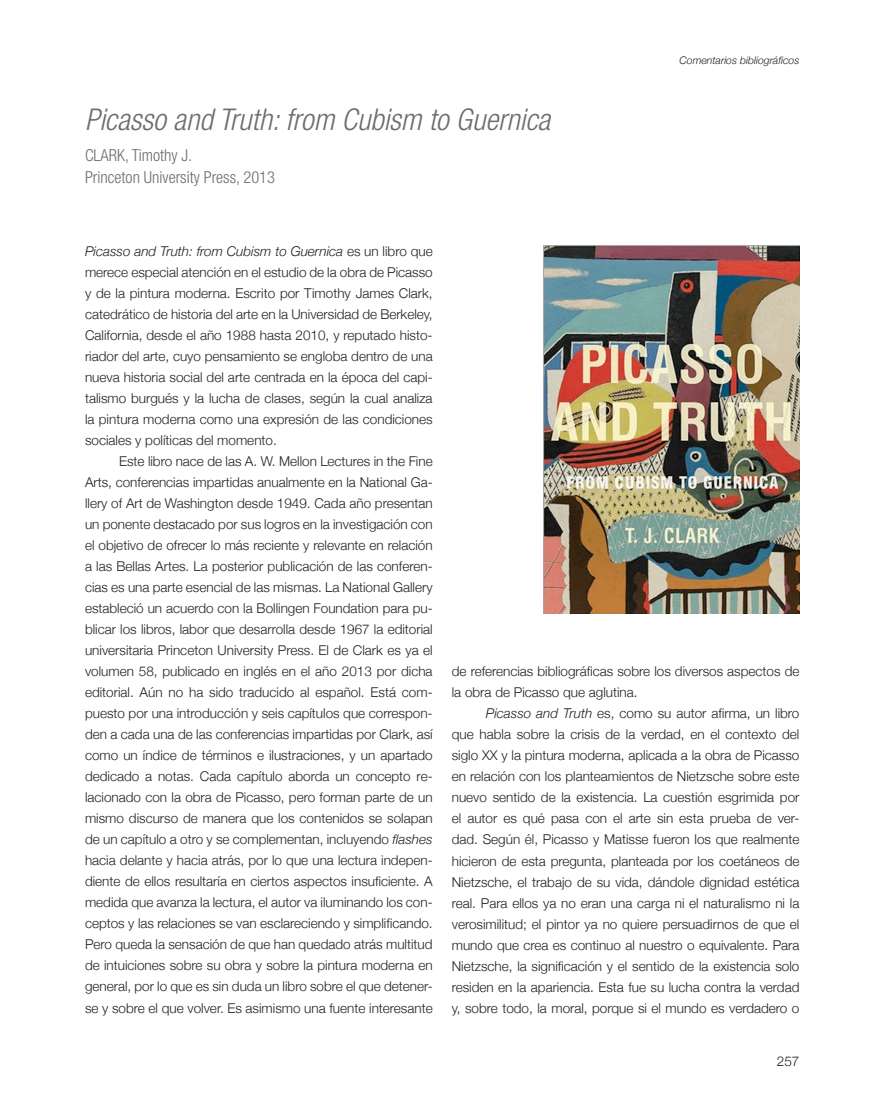
<style>
.page{position:relative;width:893px;height:1106px;background:#fff}
.page>*{position:absolute;margin:0;border:0;box-sizing:border-box;transform-origin:0 0}
.t1{font:italic 300 condensed 30px "Helvetica Neue";color:#6c6d70}
.t2{font:300 condensed 16.5px/22.5px "Helvetica Neue";color:#6c6d70}
.t3{font:300 13.5px/21px "Helvetica Neue";color:#231f20;text-align:justify}
.t4{font:italic 300 10.5px "Helvetica Neue";color:#231f20}
.s1{font-style:italic}
</style>
<div class="page">
<img style="left:543px;top:245px;width:256px;height:368px">
<h1 class="t1" style="left:85px;top:102px;width:467px">Picasso and Truth: from Cubism to Guernica</h1>
<p class="t2" style="left:85px;top:144px;width:192px">Clark, Timothy J.<br>Princeton University Press, 2013</p>
<p class="t4" style="left:679px;top:52px;width:121px">Comentarios bibliográficos</p>
<p class="t3" style="left:85px;top:240px;width:349px"><span class="s1">Picasso and Truth: from Cubism to Guernica</span> es un libro que merece especial atención en el estudio de la obra de Picasso y de la pintura moderna. Escrito por Timothy James Clark, catedrático de historia del arte en la Universidad de Berkeley, California, desde el año 1988 hasta 2010, y reputado histo&shy;riador del arte, cuyo pensamiento se engloba dentro de una nueva historia social del arte centrada en la época del capi&shy;talismo burgués y la lucha de clases, según la cual analiza la pintura moderna como una expresión de las condiciones sociales y políticas del momento.</p>
<p class="t3" style="left:85px;top:450px;width:349px;text-indent:34px">Este libro nace de las A. W. Mellon Lectures in the Fine Arts, conferencias impartidas anualmente en la National Ga&shy;llery of Art de Washington desde 1949. Cada año presentan un ponente destacado por sus logros en la investigación con el objetivo de ofrecer lo más reciente y relevante en relación a las Bellas Artes. La posterior publicación de las conferen&shy;cias es una parte esencial de las mismas. La National Gallery estableció un acuerdo con la Bollingen Foundation para pu&shy;blicar los libros, labor que desarrolla desde 1967 la editorial universitaria Princeton University Press. El de Clark es ya el volumen 58, publicado en inglés en el año 2013 por dicha editorial. Aún no ha sido traducido al español. Está com&shy;puesto por una introducción y seis capítulos que correspon&shy;den a cada una de las conferencias impartidas por Clark, así como un índice de términos e ilustraciones, y un apartado dedicado a notas. Cada capítulo aborda un concepto re&shy;lacionado con la obra de Picasso, pero forman parte de un mismo discurso de manera que los contenidos se solapan de un capítulo a otro y se complementan, incluyendo <span class="s1">flashes </span>hacia delante y hacia atrás, por lo que una lectura indepen&shy;diente de ellos resultaría en ciertos aspectos insuficiente. A medida que avanza la lectura, el autor va iluminando los con&shy;ceptos y las relaciones se van esclareciendo y simplificando.<br>Pero queda la sensación de que han quedado atrás multitud de intuiciones sobre su obra y sobre la pintura moderna en general, por lo que es sin duda un libro sobre el que detener&shy;se y sobre el que volver. Es asimismo una fuente interesante</p>
<p class="t3" style="left:452px;top:660px;width:349px">de referencias bibliográficas sobre los diversos aspectos de la obra de Picasso que aglutina.</p>
<p class="t3" style="left:452px;top:702px;width:349px;text-indent:34px"><span class="s1">Picasso and Truth</span> es, como su autor afirma, un libro que habla sobre la crisis de la verdad, en el contexto del siglo XX y la pintura moderna, aplicada a la obra de Picasso en relación con los planteamientos de Nietzsche sobre este nuevo sentido de la existencia. La cuestión esgrimida por el autor es qué pasa con el arte sin esta prueba de ver&shy;dad. Según él, Picasso y Matisse fueron los que realmente hicieron de esta pregunta, planteada por los coetáneos de Nietzsche, el trabajo de su vida, dándole dignidad estética real. Para ellos ya no eran una carga ni el naturalismo ni la verosimilitud; el pintor ya no quiere persuadirnos de que el mundo que crea es continuo al nuestro o equivalente. Para Nietzsche, la significación y el sentido de la existencia solo residen en la apariencia. Esta fue su lucha contra la verdad y, sobre todo, la moral, porque si el mundo es verdadero o</p>
<p class="t3" style="left:777px;top:1049px;width:24px">257</p>
</div>
